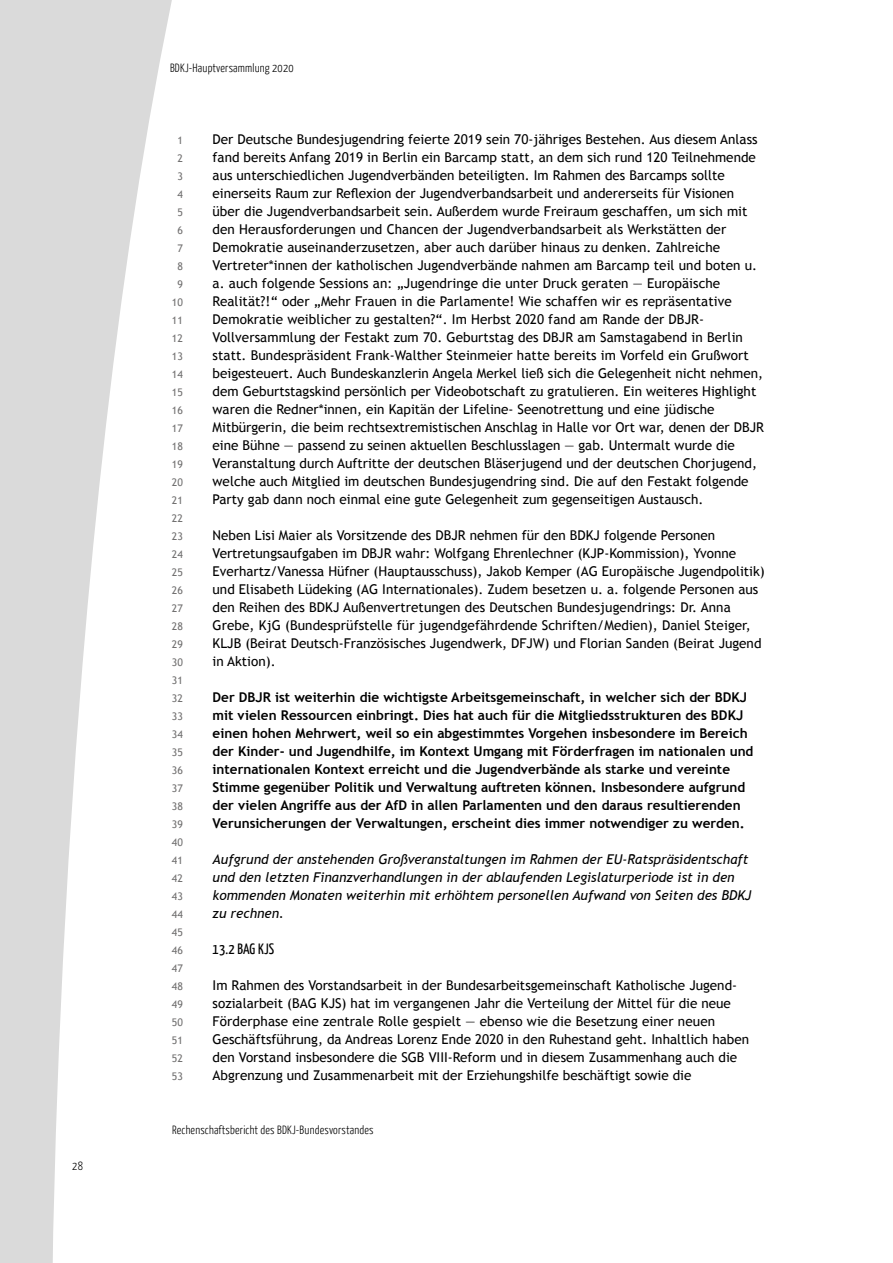
<style>
.page{position:relative;width:893px;height:1263px;background:#fff}
.page>*{position:absolute;margin:0;border:0;box-sizing:border-box;transform-origin:0 0}
._04_hl_copy{font:15px "BDKJ";letter-spacing:-.01em;color:#000}
._05_copy{font:13.5px/18px "Trebuchet MS";color:#000}
._05_copy-2{font:700 13.5px/18px "Trebuchet MS";color:#000}
._05_copy-3{font:italic 13.5px/18px "Trebuchet MS";color:#000}
.t1{font:300 12px "BDKJ";color:#000}
.t2{font:10.5px/18px "Trebuchet MS";color:#706f6f;text-align:center}
</style>
<div class="page">
<svg style="left:0;top:0;width:172px;height:1263px;fill:#dadada"></svg>
<p class="t1" style="left:72px;top:1158px;width:12px">28</p>
<p class="t1" style="left:170px;top:60px;width:125px">BDKJ-Hauptversammlung 2020</p>
<p class="t2" style="left:172px;top:131px;width:13px">1<br>2<br>3<br>4<br>5<br>6<br>7<br>8<br>9<br>10<br>11<br>12<br>13<br>14<br>15<br>16<br>17<br>18<br>19<br>20<br>21<br>22<br>23<br>24<br>25<br>26<br>27<br>28<br>29<br>30<br>31<br>32<br>33<br>34<br>35<br>36<br>37<br>38<br>39<br>40<br>41<br>42<br>43<br>44<br>45<br>46<br>47<br>48<br>49<br>50<br>51<br>52<br>53</p>
<p class="_05_copy" style="left:213px;top:130px;width:553px">Der Deutsche Bundesjugendring feierte 2019 sein 70-jähriges Bestehen. Aus diesem Anlass fand bereits Anfang 2019 in Berlin ein Barcamp statt, an dem sich rund 120 Teilnehmende aus unterschiedlichen Jugendverbänden beteiligten. Im Rahmen des Barcamps sollte einerseits Raum zur Reflexion der Jugendverbandsarbeit und andererseits für Visionen über die Jugendverbandsarbeit sein. Außerdem wurde Freiraum geschaffen, um sich mit den Herausforderungen und Chancen der Jugendverbandsarbeit als Werkstätten der Demokratie auseinanderzusetzen, aber auch darüber hinaus zu denken. Zahlreiche Vertreter*innen der katholischen Jugendverbände nahmen am Barcamp teil und boten u. a. auch folgende Sessions an: „Jugendringe die unter Druck geraten — Europäische Realität?!“ oder „Mehr Frauen in die Parlamente! Wie schaffen wir es repräsentative Demokratie weiblicher zu gestalten?“. Im Herbst 2020 fand am Rande der DBJR-Vollversammlung der Festakt zum 70. Geburtstag des DBJR am Samstagabend in Berlin statt. Bundespräsident Frank-Walther Steinmeier hatte bereits im Vorfeld ein Grußwort beigesteuert. Auch Bundeskanzlerin Angela Merkel ließ sich die Gelegenheit nicht nehmen, dem Geburtstagskind persönlich per Videobotschaft zu gratulieren. Ein weiteres Highlight waren die Redner*innen, ein Kapitän der Lifeline- Seenotrettung und eine jüdische Mitbürgerin, die beim rechtsextremistischen Anschlag in Halle vor Ort war, denen der DBJR eine Bühne — passend zu seinen aktuellen Beschlusslagen — gab. Untermalt wurde die Veranstaltung durch Auftritte der deutschen Bläserjugend und der deutschen Chorjugend, welche auch Mitglied im deutschen Bundesjugendring sind. Die auf den Festakt folgende Party gab dann noch einmal eine gute Gelegenheit zum gegenseitigen Austausch.</p>
<p class="_05_copy" style="left:213px;top:526px;width:554px">Neben Lisi Maier als Vorsitzende des DBJR nehmen für den BDKJ folgende Personen Vertretungsaufgaben im DBJR wahr: Wolfgang Ehrenlechner (KJP-Kommission), Yvonne Everhartz/Vanessa Hüfner (Hauptausschuss), Jakob Kemper (AG Europäische Jugendpolitik) und Elisabeth Lüdeking (AG Internationales). Zudem besetzen u. a. folgende Personen aus den Reihen des BDKJ Außenvertretungen des Deutschen Bundesjugendrings: Dr. Anna Grebe, KjG (Bundesprüfstelle für jugendgefährdende Schriften/Medien), Daniel Steiger, KLJB (Beirat Deutsch-Französisches Jugendwerk, DFJW) und Florian Sanden (Beirat Jugend in Aktion).</p>
<p class="_05_copy-2" style="left:213px;top:688px;width:542px">Der DBJR ist weiterhin die wichtigste Arbeitsgemeinschaft, in welcher sich der BDKJ mit vielen Ressourcen einbringt. Dies hat auch für die Mitgliedsstrukturen des BDKJ einen hohen Mehrwert, weil so ein abgestimmtes Vorgehen insbesondere im Bereich der Kinder- und Jugendhilfe, im Kontext Umgang mit Förderfragen im nationalen und internationalen Kontext erreicht und die Jugendverbände als starke und vereinte Stimme gegenüber Politik und Verwaltung auftreten können. Insbesondere aufgrund der vielen Angriffe aus der AfD in allen Parlamenten und den daraus resultierenden Verunsicherungen der Verwaltungen, erscheint dies immer notwendiger zu werden.</p>
<p class="_05_copy-3" style="left:213px;top:850px;width:540px">Aufgrund der anstehenden Großveranstaltungen im Rahmen der EU-Ratspräsidentschaft und den letzten Finanzverhandlungen in der ablaufenden Legislaturperiode ist in den kommenden Monaten weiterhin mit erhöhtem personellen Aufwand von Seiten des BDKJ zu rechnen.</p>
<p class="_04_hl_copy" style="left:213px;top:939px;width:63px">13.2 BAG KJS</p>
<p class="_05_copy" style="left:213px;top:976px;width:538px">Im Rahmen des Vorstandsarbeit in der Bundesarbeitsgemeinschaft Katholische Jugend&shy;sozialarbeit (BAG KJS) hat im vergangenen Jahr die Verteilung der Mittel für die neue Förderphase eine zentrale Rolle gespielt — ebenso wie die Besetzung einer neuen Geschäftsführung, da Andreas Lorenz Ende 2020 in den Ruhestand geht. Inhaltlich haben den Vorstand insbesondere die SGB VIII-Reform und in diesem Zusammenhang auch die Abgrenzung und Zusammenarbeit mit der Erziehungshilfe beschäftigt sowie die</p>
<p class="t1" style="left:172px;top:1122px;width:203px">Rechenschaftsbericht des BDKJ-Bundesvorstandes</p>
</div>
